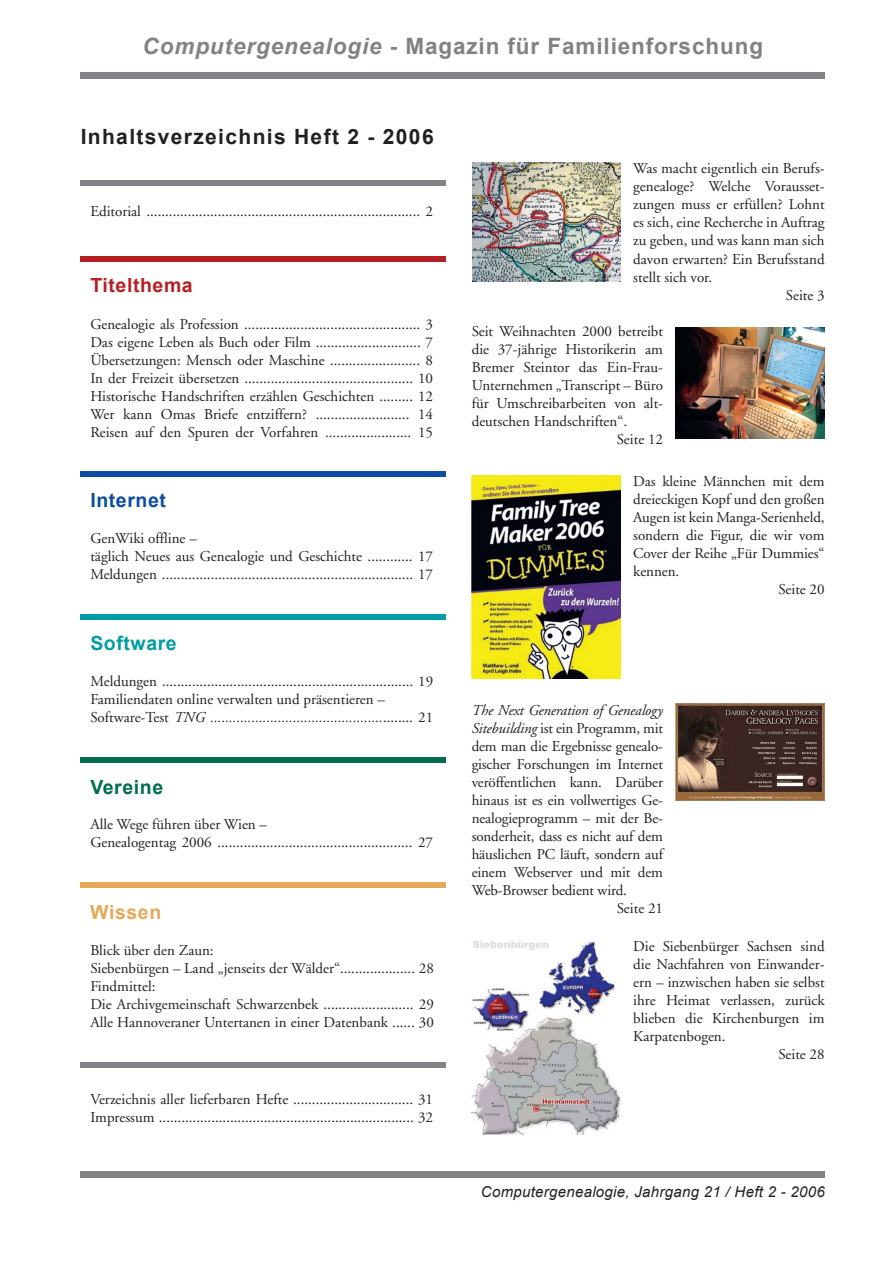
<style>
.page{position:relative;width:893px;height:1263px;background:#fff}
.page>*{position:absolute;margin:0;border:0;box-sizing:border-box;transform-origin:0 0}
.t1{font:700 22.5px "Arial";letter-spacing:.04em;color:#808285}
.t2{font:700 21px "Arial";letter-spacing:.065em;color:#231f20}
.t3{font:700 19.5px "Arial";letter-spacing:.03em;color:#b62024}
.t4{font:700 19.5px "Arial";letter-spacing:.03em;color:#009da5}
.t5{font:700 19.5px "Arial";letter-spacing:.03em;color:#0d4da1}
.t6{font:700 19.5px "Arial";letter-spacing:.03em;color:#006e4c}
.t7{font:700 19.5px "Arial";letter-spacing:.03em;color:#e4aa59}
.t8{font:15px/18px "Adobe Garamond";color:#231f20}
.t9{font:italic 15px "Arial";letter-spacing:.02em;color:#231f20}
.t10{font:italic 15px "Adobe Garamond";letter-spacing:-.01em;color:#231f20}
.s1{font-style:italic}
</style>
<div class="page">
<div style="left:81px;top:72px;width:744px;height:7px;background:#808285"></div>
<div style="left:81px;top:1171px;width:744px;height:7px;background:#808285"></div>
<div style="left:80px;top:181px;width:366px;height:5px;background:#808285"></div>
<div style="left:80px;top:614px;width:366px;height:5px;background:#009da5"></div>
<div style="left:80px;top:1063px;width:366px;height:5px;background:#808285"></div>
<img style="left:472px;top:163px;width:149px;height:119px">
<img style="left:676px;top:327px;width:148px;height:112px">
<img style="left:472px;top:475px;width:148px;height:204px">
<img style="left:676px;top:703px;width:148px;height:97px">
<img style="left:472px;top:940px;width:148px;height:194px">
<div style="left:80px;top:471px;width:366px;height:5px;background:#0d4da1"></div>
<div style="left:80px;top:257px;width:366px;height:5px;background:#b62024"></div>
<div style="left:80px;top:757px;width:366px;height:5px;background:#006e4c"></div>
<div style="left:80px;top:883px;width:366px;height:5px;background:#e4aa59"></div>
<h1 class="t1" style="left:143px;top:31px;width:622px"><span class="s1">Computergenealogie</span> - Magazin für Familienforschung</h1>
<h2 class="t2" style="left:81px;top:123px;width:354px">Inhaltsverzeichnis Heft 2 - 2006</h2>
<p class="t8" style="left:90px;top:203px;width:344px">Editorial ......................................................................... 2</p>
<h3 class="t3" style="left:90px;top:272px;width:104px">Titelthema</h3>
<p class="t8" style="left:90px;top:315px;width:344px;text-align:justify">Genealogie als Profession ............................................... 3<br>Das eigene Leben als Buch oder Film ............................ 7<br>Übersetzungen: Mensch oder Maschine ........................ 8<br>In der Freizeit übersetzen ............................................. 10<br>Historische Handschriften erzählen Geschichten ......... 12<br>Wer kann Omas Briefe entziffern? ......................... 14<br>Reisen auf den Spuren der Vorfahren ....................... 15</p>
<h3 class="t5" style="left:90px;top:487px;width:77px">Internet</h3>
<p class="t8" style="left:90px;top:530px;width:344px">GenWiki offline –<br>täglich Neues aus Genealogie und Geschichte ............ 17<br>Meldungen ................................................................... 17</p>
<h3 class="t4" style="left:90px;top:630px;width:88px">Software</h3>
<p class="t8" style="left:90px;top:673px;width:344px">Meldungen ................................................................... 19<br>Familiendaten online verwalten und präsentieren –<br>Software-Test <span class="s1">TNG ..............................................</span>........ 21</p>
<h3 class="t6" style="left:90px;top:774px;width:74px">Vereine</h3>
<p class="t8" style="left:90px;top:816px;width:344px">Alle Wege führen über Wien –<br>Genealogentag 2006 .................................................... 27</p>
<h3 class="t7" style="left:90px;top:899px;width:73px">Wissen</h3>
<p class="t8" style="left:90px;top:941px;width:345px">Blick über den Zaun:<br>Siebenbürgen – Land „jenseits der Wälder“.................... 28<br>Findmittel:<br>Die Archivgemeinschaft Schwarzenbek ........................ 29<br>Alle Hannoveraner Untertanen in einer Datenbank ...... 30</p>
<p class="t8" style="left:90px;top:1091px;width:344px">Verzeichnis aller lieferbaren Hefte ................................ 31<br>Impressum .................................................................... 32</p>
<p class="t8" style="left:633px;top:160px;width:193px">Was macht eigentlich ein Berufs-</p>
<p class="t8" style="left:633px;top:178px;width:193px">genealoge? Welche Vorausset-</p>
<p class="t8" style="left:633px;top:196px;width:193px">zungen muss er erfüllen? Lohnt</p>
<p class="t8" style="left:633px;top:214px;width:193px">es sich, eine Recherche in Auftrag</p>
<p class="t8" style="left:633px;top:232px;width:193px">zu geben, und was kann man sich</p>
<p class="t8" style="left:633px;top:250px;width:193px">davon erwarten? Ein Berufsstand</p>
<p class="t8" style="left:633px;top:268px;width:80px">stellt sich vor.</p>
<p class="t8" style="left:786px;top:286px;width:40px">Seite 3</p>
<p class="t8" style="left:472px;top:323px;width:193px">Seit Weihnachten 2000 betreibt</p>
<p class="t8" style="left:472px;top:341px;width:193px">die 37-jährige Historikerin am</p>
<p class="t8" style="left:472px;top:359px;width:193px">Bremer Steintor das Ein-Frau-</p>
<p class="t8" style="left:472px;top:377px;width:193px">Unternehmen „Transcript – Büro</p>
<p class="t8" style="left:472px;top:395px;width:193px">für Umschreibarbeiten von alt-</p>
<p class="t8" style="left:472px;top:413px;width:157px">deutschen Handschriften“.</p>
<p class="t8" style="left:617px;top:431px;width:48px">Seite 12</p>
<p class="t8" style="left:633px;top:473px;width:193px">Das kleine Männchen mit dem</p>
<p class="t8" style="left:633px;top:491px;width:193px">dreieckigen Kopf und den großen</p>
<p class="t8" style="left:633px;top:509px;width:193px">Augen ist kein Manga-Serienheld,</p>
<p class="t8" style="left:633px;top:527px;width:193px">sondern die Figur, die wir vom</p>
<p class="t8" style="left:633px;top:545px;width:193px">Cover der Reihe „Für Dummies“</p>
<p class="t8" style="left:633px;top:563px;width:48px">kennen.</p>
<p class="t8" style="left:778px;top:581px;width:48px">Seite 20</p>
<p class="t10" style="left:472px;top:703px;width:193px">The Next Generation of Genealogy</p>
<p class="t8" style="left:472px;top:720px;width:193px"><span class="s1">Sitebuilding</span> ist ein Programm, mit</p>
<p class="t8" style="left:472px;top:738px;width:193px">dem man die Ergebnisse genealo-</p>
<p class="t8" style="left:472px;top:756px;width:193px">gischer Forschungen im Internet</p>
<p class="t8" style="left:472px;top:774px;width:193px">veröffentlichen kann. Darüber</p>
<p class="t8" style="left:472px;top:792px;width:193px">hinaus ist es ein vollwertiges Ge-</p>
<p class="t8" style="left:472px;top:810px;width:193px">nealogieprogramm – mit der Be-</p>
<p class="t8" style="left:472px;top:828px;width:193px">sonderheit, dass es nicht auf dem</p>
<p class="t8" style="left:472px;top:846px;width:193px">häuslichen PC läuft, sondern auf</p>
<p class="t8" style="left:472px;top:864px;width:193px">einem Webserver und mit dem</p>
<p class="t8" style="left:472px;top:882px;width:157px">Web-Browser bedient wird.</p>
<p class="t8" style="left:617px;top:900px;width:48px">Seite 21</p>
<p class="t8" style="left:633px;top:937px;width:193px">Die Siebenbürger Sachsen sind</p>
<p class="t8" style="left:633px;top:955px;width:193px">die Nachfahren von Einwander-</p>
<p class="t8" style="left:633px;top:973px;width:193px">ern – inzwischen haben sie selbst</p>
<p class="t8" style="left:633px;top:991px;width:193px">ihre Heimat verlassen, zurück</p>
<p class="t8" style="left:633px;top:1009px;width:193px">blieben die Kirchenburgen im</p>
<p class="t8" style="left:633px;top:1027px;width:94px">Karpatenbogen.</p>
<p class="t8" style="left:778px;top:1045px;width:48px">Seite 28</p>
<p class="t9" style="left:481px;top:1182px;width:345px">Computergenealogie, Jahrgang 21 / Heft 2 - 2006</p>
</div>
